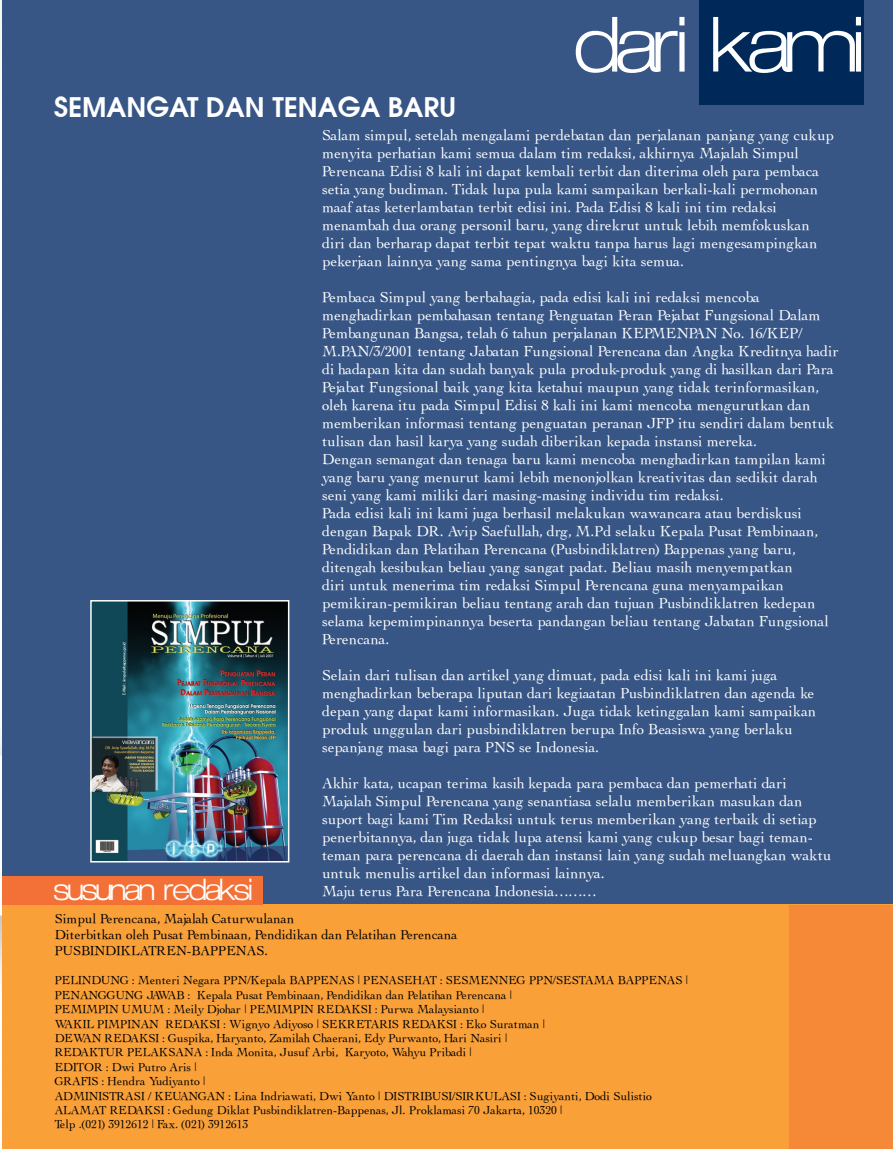
<style>
.page{position:relative;width:893px;height:1149px;background:#fff}
.page>*{position:absolute;margin:0;border:0;box-sizing:border-box;transform-origin:0 0}
.t1{font:54px "Strait";color:#fff}
.t2{font:600 27px "Avant Garde";color:#fff}
.t3{font:21px "Strait";color:#fff}
.t4{font:15px/18px "Thesis S Si";color:#fff}
.t5{font:13.5px/16.2px "Thesis S Si";color:#000}
.t6{font:12px/14.4px "Thesis S Si";color:#000}
</style>
<div class="page">
<div style="left:0;top:0;width:893px;height:905px;background:#375685"></div>
<div style="left:1px;top:904px;width:892px;height:244px;background:#f9a039"></div>
<div style="left:0;top:876px;width:262px;height:28px;background:#f37036"></div>
<div style="left:789px;top:905px;width:104px;height:243px;background:#f68938"></div>
<div style="left:699px;top:0;width:164px;height:105px;background:#002959"></div>
<img style="left:0;top:0;width:2px;height:1148px">
<img style="left:93px;top:603px;width:193px;height:256px">
<div style="left:90px;top:600px;width:199px;height:262px;border:2px solid #fff"></div>
<h2 class="t2" style="left:54px;top:89px;width:404px">SEMANGAT DAN TENAGA BARU</h2>
<h1 class="t1" style="left:575px;top:4px;width:289px">dari kami</h1>
<h3 class="t3" style="left:54px;top:873px;width:200px">susunan redaksi</h3>
<p class="t4" style="left:322px;top:126px;width:513px">Salam simpul, setelah mengalami perdebatan dan perjalanan panjang yang cukup menyita perhatian kami semua dalam tim redaksi, akhirnya Majalah Simpul Perencana Edisi 8 kali ini dapat kembali terbit dan diterima oleh para pembaca setia yang budiman. Tidak lupa pula kami sampaikan berkali-kali permohonan maaf atas keterlambatan terbit edisi ini. Pada Edisi 8 kali ini tim redaksi menambah dua orang personil baru, yang direkrut untuk lebih memfokuskan diri dan berharap dapat terbit tepat waktu tanpa harus lagi mengesampingkan pekerjaan lainnya yang sama pentingnya bagi kita semua.</p>
<p class="t4" style="left:322px;top:288px;width:518px">Pembaca Simpul yang berbahagia, pada edisi kali ini redaksi mencoba menghadirkan pembahasan tentang Penguatan Peran Pejabat Fungsional Dalam Pembangunan Bangsa, telah 6 tahun perjalanan KEPMENPAN No. 16/KEP/ M.PAN/3/2001 tentang Jabatan Fungsional Perencana dan Angka Kreditnya hadir di hadapan kita dan sudah banyak pula produk-produk yang di hasilkan dari Para Pejabat Fungsional baik yang kita ketahui maupun yang tidak terinformasikan, oleh karena itu pada Simpul Edisi 8 kali ini kami mencoba mengurutkan dan memberikan informasi tentang penguatan peranan JFP itu sendiri dalam bentuk tulisan dan hasil karya yang sudah diberikan kepada instansi mereka.<br>Dengan semangat dan tenaga baru kami mencoba menghadirkan tampilan kami yang baru yang menurut kami lebih menonjolkan kreativitas dan sedikit darah seni yang kami miliki dari masing-masing individu tim redaksi.<br>Pada edisi kali ini kami juga berhasil melakukan wawancara atau berdiskusi dengan Bapak DR. Avip Saefullah, drg, M.Pd selaku Kepala Pusat Pembinaan, Pendidikan dan Pelatihan Perencana (Pusbindiklatren) Bappenas yang baru, ditengah kesibukan beliau yang sangat padat. Beliau masih menyempatkan<br>diri untuk menerima tim redaksi Simpul Perencana guna menyampaikan pemikiran-pemikiran beliau tentang arah dan tujuan Pusbindiklatren kedepan selama kepemimpinannya beserta pandangan beliau tentang Jabatan Fungsional Perencana.</p>
<p class="t4" style="left:322px;top:666px;width:496px">Selain dari tulisan dan artikel yang dimuat, pada edisi kali ini kami juga menghadirkan beberapa liputan dari kegiaatan Pusbindiklatren dan agenda ke depan yang dapat kami informasikan. Juga tidak ketinggalan kami sampaikan produk unggulan dari pusbindiklatren berupa Info Beasiswa yang berlaku sepanjang masa bagi para PNS se Indonesia.</p>
<p class="t4" style="left:322px;top:774px;width:511px">Akhir kata, ucapan terima kasih kepada para pembaca dan pemerhati dari Majalah Simpul Perencana yang senantiasa selalu memberikan masukan dan suport bagi kami Tim Redaksi untuk terus memberikan yang terbaik di setiap penerbitannya, dan juga tidak lupa atensi kami yang cukup besar bagi teman&shy;teman para perencana di daerah dan instansi lain yang sudah meluangkan waktu untuk menulis artikel dan informasi lainnya.<br>Maju terus Para Perencana Indonesia………</p>
<p class="t5" style="left:55px;top:910px;width:404px">Simpul Perencana, Majalah Caturwulanan<br>Diterbitkan oleh Pusat Pembinaan, Pendidikan dan Pelatihan Perencana<br>PUSBINDIKLATREN-BAPPENAS.</p>
<p class="t6" style="left:55px;top:972px;width:635px">PELINDUNG : Menteri Negara PPN/Kepala BAPPENAS | PENASEHAT : SESMENNEG PPN/SESTAMA BAPPENAS | PENANGGUNG JAWAB : Kepala Pusat Pembinaan, Pendidikan dan Pelatihan Perencana |<br>PEMIMPIN UMUM : Meily Djohar | PEMIMPIN REDAKSI : Purwa Malaysianto |<br>WAKIL PIMPINAN REDAKSI : Wignyo Adiyoso | SEKRETARIS REDAKSI : Eko Suratman |<br>DEWAN REDAKSI : Guspika, Haryanto, Zamilah Chaerani, Edy Purwanto, Hari Nasiri |<br>REDAKTUR PELAKSANA : Inda Monita, Jusuf Arbi, Karyoto, Wahyu Pribadi |<br>EDITOR : Dwi Putro Aris |<br>GRAFIS : Hendra Yudiyanto |<br>ADMINISTRASI / KEUANGAN : Lina Indriawati, Dwi Yanto | DISTRIBUSI/SIRKULASI : Sugiyanti, Dodi Sulistio ALAMAT REDAKSI : Gedung Diklat Pusbindiklatren-Bappenas, Jl. Proklamasi 70 Jakarta, 10320 |<br>Telp .(021) 3912612 | Fax. (021) 3912613</p>
</div>
